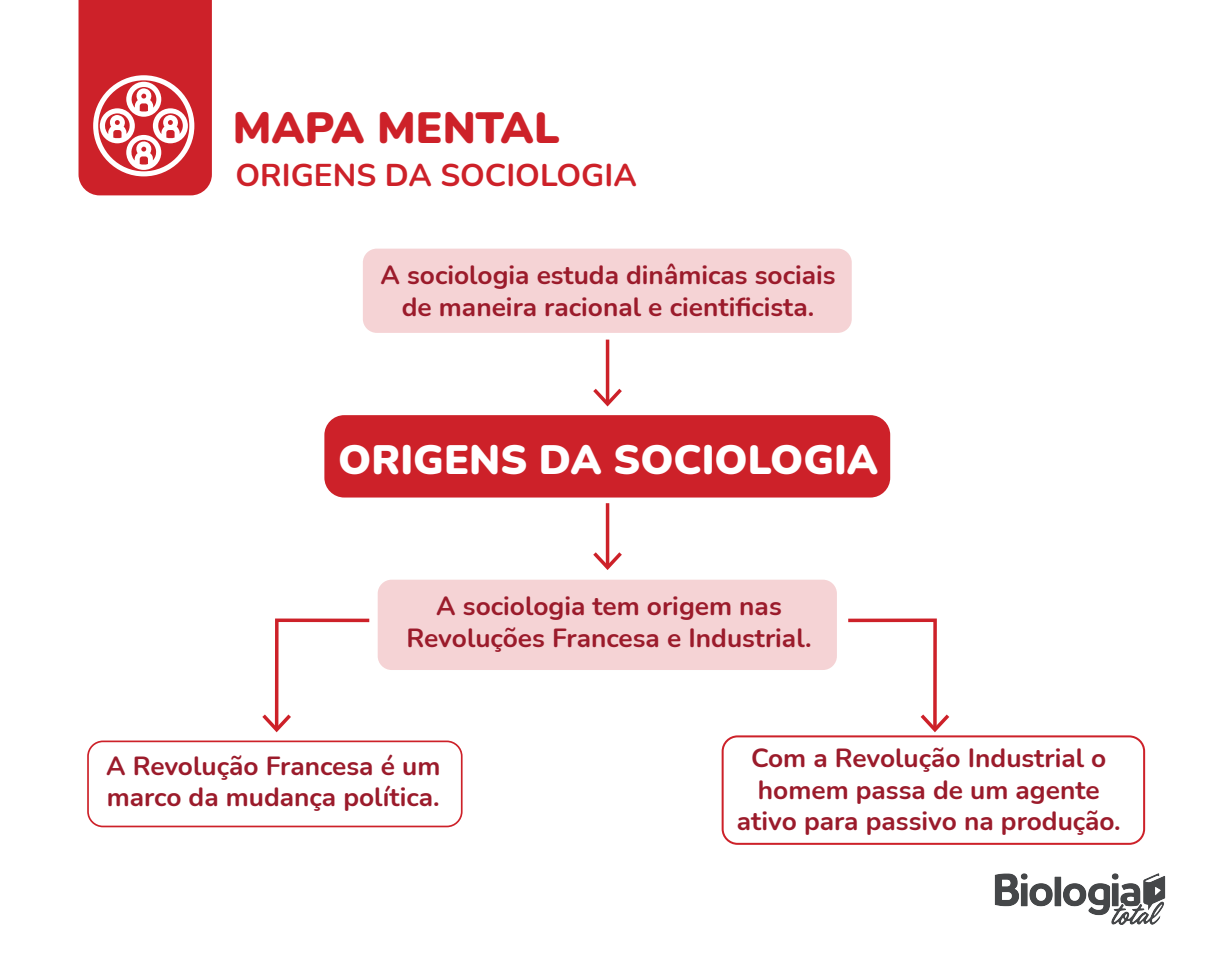
<style>
.page{position:relative;width:1205px;height:956px;background:#fff}
.page>*{position:absolute;margin:0;border:0;box-sizing:border-box;transform-origin:0 0}
.t1{font:900 43.75px "Nunito";color:#cd2129}
.t2{font:900 41.12px "Nunito";color:#fff}
.t3{font:700 31.5px "Nunito";color:#cd2129}
.t4{font:700 26.25px/31.5px "Nunito";color:#9b1b2b;text-align:center}
</style>
<div class="page">
<img style="left:994px;top:873px;width:172px;height:52px">
<svg style="left:78px;top:0;width:134px;height:195px;background:#d64950"></svg>
<div style="left:324px;top:415px;width:566px;height:83px;background:#cd2129;border-radius:20px"></div>
<svg style="left:262px;top:618px;width:108px;height:114px"></svg>
<svg style="left:848px;top:618px;width:101px;height:114px"></svg>
<svg style="left:605px;top:340px;width:4px;height:49px"></svg>
<svg style="left:593px;top:389px;width:28px;height:17px"></svg>
<svg style="left:605px;top:503px;width:4px;height:49px"></svg>
<svg style="left:593px;top:552px;width:28px;height:18px"></svg>
<div style="left:363px;top:249px;width:488px;height:84px;background:#f5d3d5;border-radius:14px"></div>
<div style="left:377px;top:580px;width:459px;height:90px;background:#f5d3d5;border-radius:14px"></div>
<div style="left:87px;top:740px;width:375px;height:87px;border:2px solid #cd2129;border-radius:15px"></div>
<div style="left:721px;top:735px;width:423px;height:110px;border:2px solid #cd2129;border-radius:15px"></div>
<h1 class="t1" style="left:233px;top:96px;width:328px">MAPA MENTAL</h1>
<p class="t3" style="left:235px;top:153px;width:403px">ORIGENS DA SOCIOLOGIA</p>
<p class="t4" style="left:380px;top:258px;width:456px">A sociologia estuda dinâmicas sociais de maneira racional e cientificista.</p>
<h2 class="t2" style="left:338px;top:430px;width:541px">ORIGENS DA SOCIOLOGIA</h2>
<p class="t4" style="left:406px;top:589px;width:406px">A sociologia tem origem nas<br>Revoluções Francesa e Industrial.</p>
<p class="t4" style="left:106px;top:749px;width:336px;text-align:left">A Revolução Francesa é um marco da mudança política.</p>
<p class="t4" style="left:736px;top:741px;width:385px">Com a Revolução Industrial o homem passa de um agente ativo para passivo na produção.</p>
</div>
